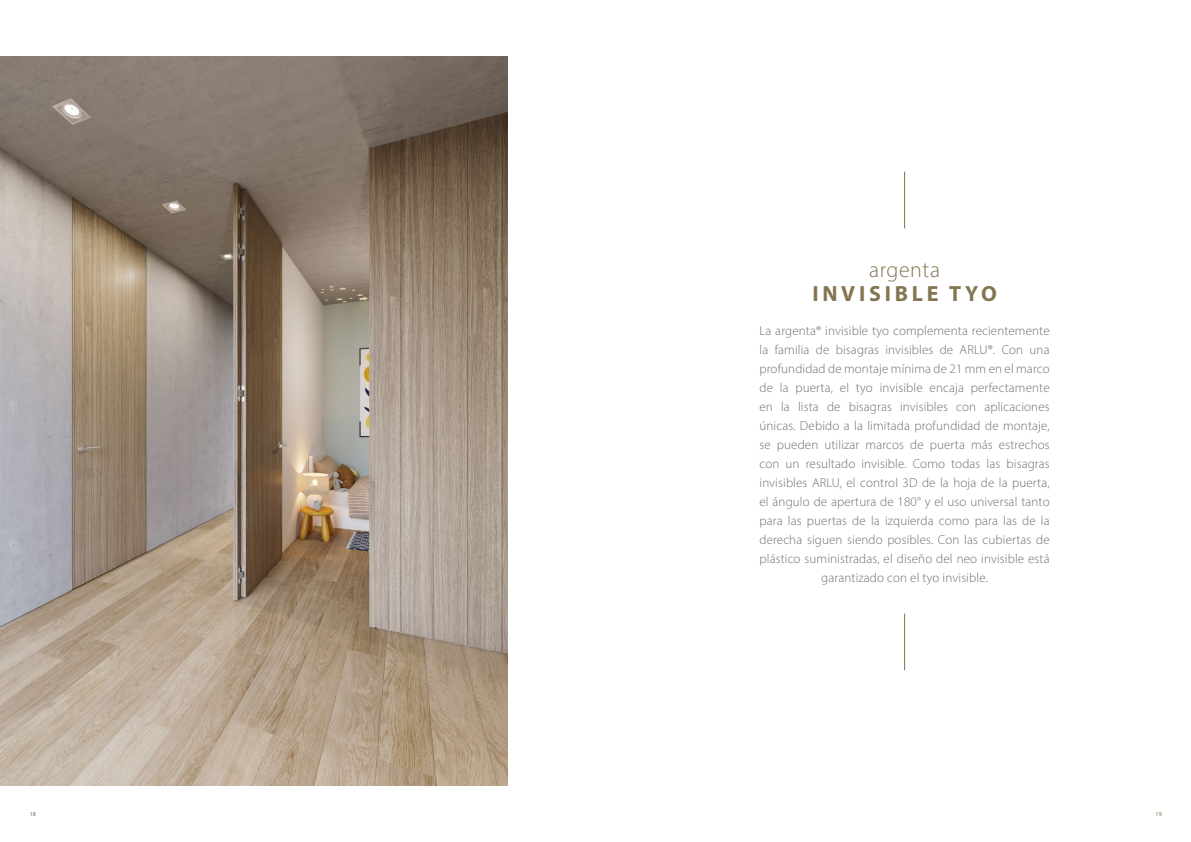
<style>
.page{position:relative;width:1191px;height:842px;background:#fff}
.page>*{position:absolute;margin:0;border:0;box-sizing:border-box;transform-origin:0 0}
.t1{font:700 22px "Myriad Pro";letter-spacing:.17em;color:#837550}
.t2{font:300 22px "Myriad Pro";letter-spacing:.025em;color:#837550}
.t3{font:300 13px/19px "Myriad Pro";letter-spacing:.01em;color:#706f6f;text-align:center}
.t4{font:6px "Myriad Pro";color:#837550}
</style>
<div class="page">
<img style="left:0;top:57px;width:507px;height:728px">
<hr style="left:904px;top:614px;width:1px;height:56px;background:#837550">
<hr style="left:904px;top:172px;width:1px;height:56px;background:#837550">
<h1 class="t2" style="left:869px;top:256px;width:72px">argenta</h1>
<h1 class="t1" style="left:812px;top:279px;width:186px">INVISIBLE TYO</h1>
<p class="t3" style="left:759px;top:321px;width:292px">La argenta® invisible tyo complementa recientemente la familia de bisagras invisibles de ARLU®. Con una profundidad de montaje mínima de 21 mm en el marco de la puerta, el tyo invisible encaja perfectamente en la lista de bisagras invisibles con aplicaciones únicas. Debido a la limitada profundidad de montaje, se pueden utilizar marcos de puerta más estrechos con un resultado invisible. Como todas las bisagras invisibles ARLU, el control 3D de la hoja de la puerta, el ángulo de apertura de 180° y el uso universal tanto para las puertas de la izquierda como para las de la derecha siguen siendo posibles. Con las cubiertas de plástico suministradas, el diseño del neo invisible está garantizado con el tyo invisible.</p>
<p class="t4" style="left:30px;top:810px;width:8px">18</p>
<p class="t4" style="left:1155px;top:810px;width:8px">19</p>
</div>
